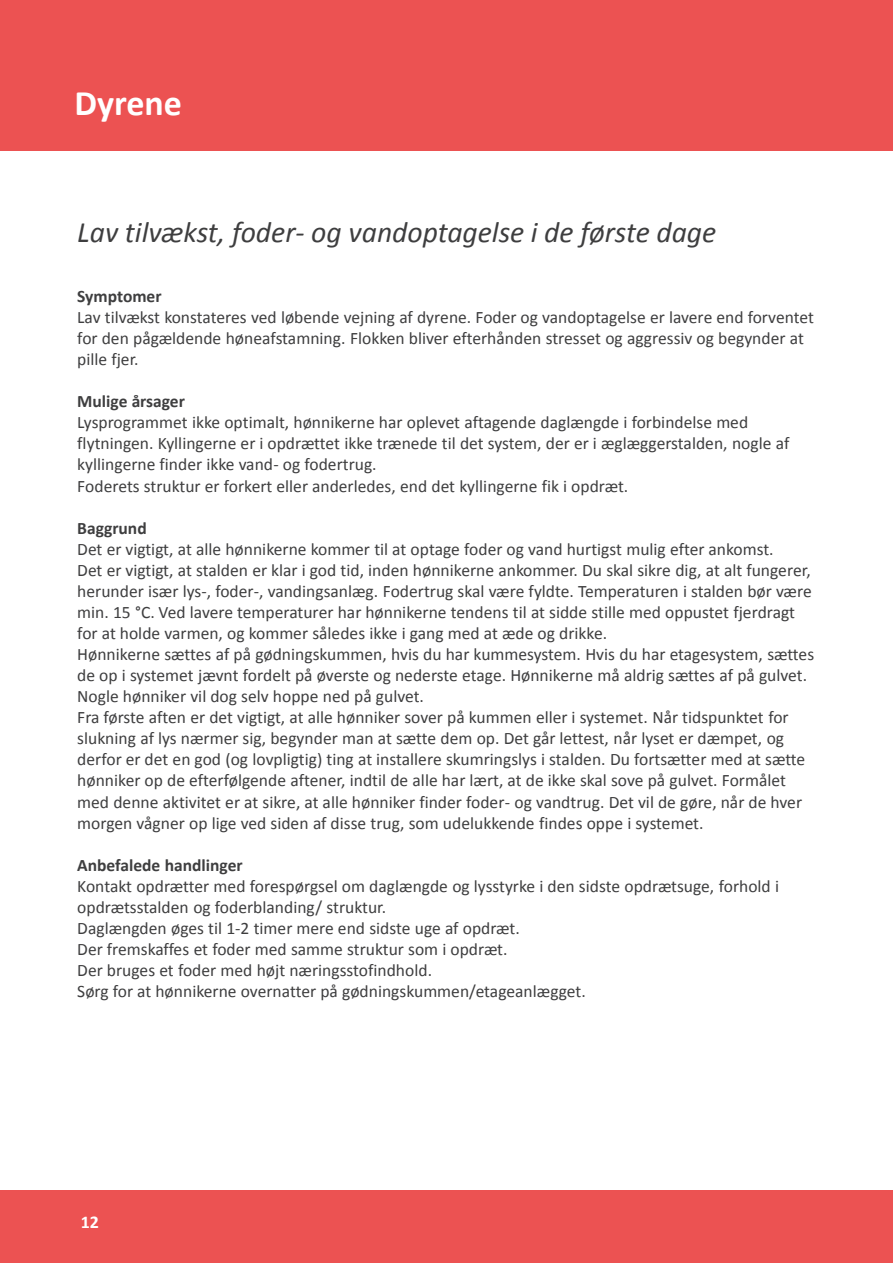
<style>
.page{position:relative;width:893px;height:1263px;background:#fff}
.page>*{position:absolute;margin:0;border:0;box-sizing:border-box;transform-origin:0 0}
.t1{font:700 36px "Calibri";color:#fff}
.t2{font:italic 29.7px "Calibri";color:#3e3e3f}
.t3{font:700 29.7px "Calibri";color:#fff}
.t4{font:700 18px "Calibri";color:#fff}
.t5{font:17.55px/21px "Calibri";color:#3e3e3f}
.t6{font:700 17.55px "Calibri";color:#3e3e3f}
</style>
<div class="page">
<div style="left:0;top:0;width:893px;height:151px;background:#ec5252"></div>
<div style="left:0;top:1191px;width:893px;height:72px;background:#ec5252"></div>
<h1 class="t1" style="left:74px;top:81px;width:109px">Dyrene</h1>
<h2 class="t3" style="left:54px;top:88px;width:90px">Dyrene</h2>
<h2 class="t2" style="left:77px;top:212px;width:641px">Lav tilvækst, foder- og vandoptagelse i de første dage</h2>
<p class="t6" style="left:77px;top:285px;width:86px">Symptomer</p>
<p class="t5" style="left:77px;top:307px;width:738px">Lav tilvækst konstateres ved løbende vejning af dyrene. Foder og vandoptagelse er lavere end forventet for den pågældende høneafstamning. Flokken bliver efterhånden stresset og aggressiv og begynder at pille fjer.</p>
<p class="t6" style="left:77px;top:390px;width:109px">Mulige årsager</p>
<p class="t5" style="left:77px;top:412px;width:713px">Lysprogrammet ikke optimalt, hønnikerne har oplevet aftagende daglængde i forbindelse med flytningen. Kyllingerne er i opdrættet ikke trænede til det system, der er i æglæggerstalden, nogle af kyllingerne finder ikke vand- og fodertrug.<br>Foderets struktur er forkert eller anderledes, end det kyllingerne fik i opdræt.</p>
<p class="t6" style="left:77px;top:517px;width:71px">Baggrund</p>
<p class="t5" style="left:77px;top:538px;width:738px">Det er vigtigt, at alle hønnikerne kommer til at optage foder og vand hurtigst mulig efter ankomst.<br>Det er vigtigt, at stalden er klar i god tid, inden hønnikerne ankommer. Du skal sikre dig, at alt fungerer, herunder især lys-, foder-, vandingsanlæg. Fodertrug skal være fyldte. Temperaturen i stalden bør være min. 15 °C. Ved lavere temperaturer har hønnikerne tendens til at sidde stille med oppustet fjerdragt for at holde varmen, og kommer således ikke i gang med at æde og drikke.<br>Hønnikerne sættes af på gødningskummen, hvis du har kummesystem. Hvis du har etagesystem, sættes de op i systemet jævnt fordelt på øverste og nederste etage. Hønnikerne må aldrig sættes af på gulvet.<br>Nogle hønniker vil dog selv hoppe ned på gulvet.<br>Fra første aften er det vigtigt, at alle hønniker sover på kummen eller i systemet. Når tidspunktet for slukning af lys nærmer sig, begynder man at sætte dem op. Det går lettest, når lyset er dæmpet, og derfor er det en god (og lovpligtig) ting at installere skumringslys i stalden. Du fortsætter med at sætte hønniker op de efterfølgende aftener, indtil de alle har lært, at de ikke skal sove på gulvet. Formålet med denne aktivitet er at sikre, at alle hønniker finder foder- og vandtrug. Det vil de gøre, når de hver morgen vågner op lige ved siden af disse trug, som udelukkende findes oppe i systemet.</p>
<p class="t6" style="left:77px;top:854px;width:167px">Anbefalede handlinger</p>
<p class="t5" style="left:77px;top:875px;width:703px">Kontakt opdrætter med forespørgsel om daglængde og lysstyrke i den sidste opdrætsuge, forhold i opdrætsstalden og foderblanding/ struktur.<br>Daglængden øges til 1-2 timer mere end sidste uge af opdræt.<br>Der fremskaffes et foder med samme struktur som i opdræt.<br>Der bruges et foder med højt næringsstofindhold.<br>Sørg for at hønnikerne overnatter på gødningskummen/etageanlægget.</p>
<p class="t4" style="left:81px;top:1210px;width:20px">12</p>
</div>
